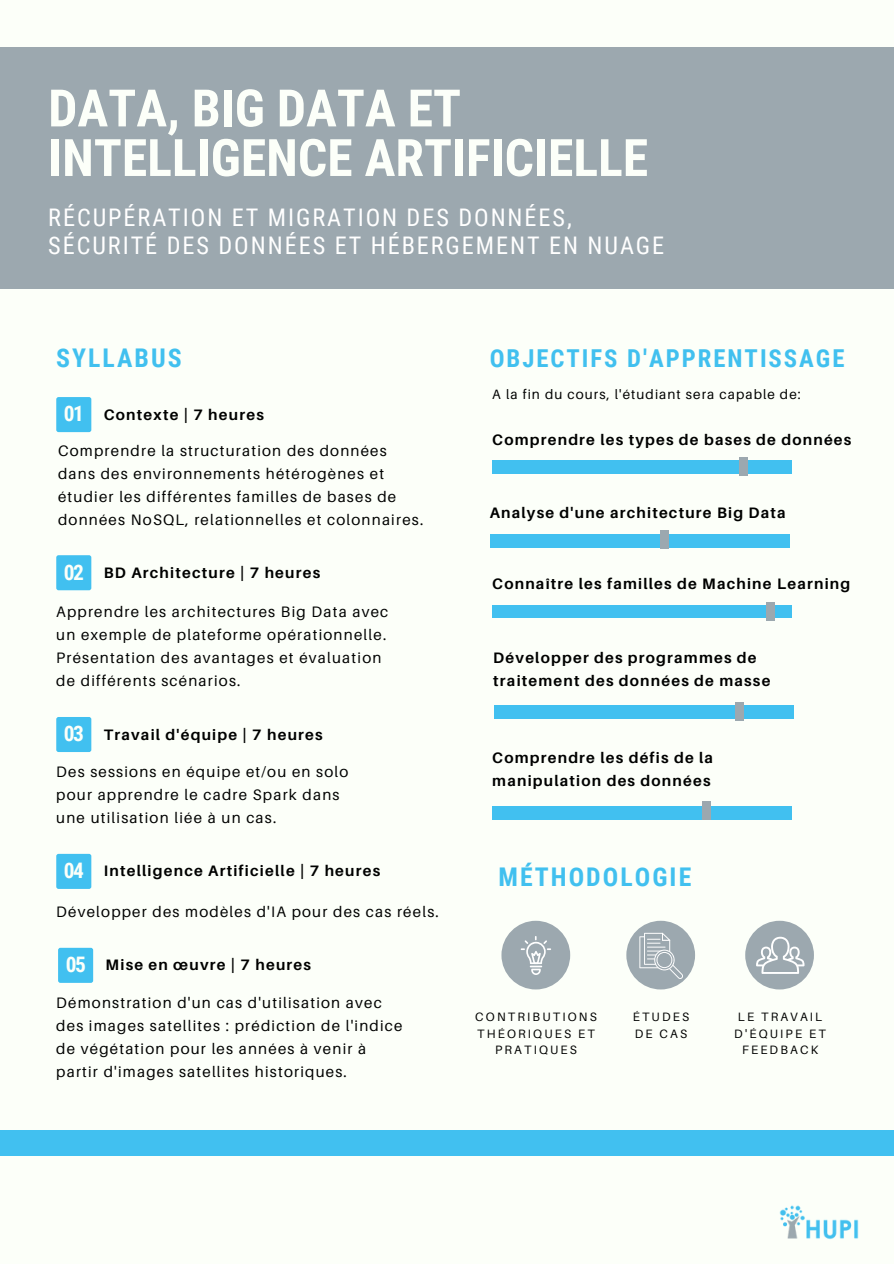
<style>
.page{position:relative;width:894px;height:1264px;background:#fff}
.page>*{position:absolute;margin:0;border:0;box-sizing:border-box;transform-origin:0 0}
.t1{font:700 51.6px/49.5px "Roboto Condensed";color:#fcfff9}
.t2{font:700 25.8px "Roboto Condensed";letter-spacing:.08em;color:#41c0ef}
.t3{font:700 24.6px "Roboto Condensed";letter-spacing:.08em;color:#41c0ef}
.t4{font:24.3px/28.2px "Roboto Condensed";letter-spacing:.08em;color:#fff}
.t5{font:700 21.45px "Roboto Condensed";letter-spacing:-.07em;color:#fcfff9}
.t6{font:15.15px/23px "Aileron";letter-spacing:.08em;color:#000}
.t7{font:700 15.15px/22.5px "Aileron";letter-spacing:.08em;color:#000}
.t8{font:13.5px "Aileron";letter-spacing:.08em;color:#000}
.t9{font:12.15px/16.5px "Aileron";letter-spacing:.18em;color:#000;text-align:center}
</style>
<div class="page">
<div style="left:0;top:0;width:893px;height:1263px;background:#fcfff9"></div>
<div style="left:0;top:1130px;width:893px;height:25px;background:#41c0f0"></div>
<div style="left:56px;top:397px;width:35px;height:35px;background:#41c0f0;border-radius:2px"></div>
<div style="left:492px;top:461px;width:300px;height:12px;background:#41c0f0"></div>
<div style="left:739px;top:458px;width:7px;height:18px;background:#9ca8af"></div>
<img style="left:779px;top:1205px;width:79px;height:35px">
<div style="left:0;top:48px;width:893px;height:241px;background:#9ca8af"></div>
<div style="left:501px;top:920px;width:69px;height:69px;background:#9ca8af;border-radius:50%"></div>
<div style="left:490px;top:535px;width:299px;height:12px;background:#41c0f0"></div>
<div style="left:492px;top:605px;width:300px;height:13px;background:#41c0f0"></div>
<div style="left:493px;top:706px;width:300px;height:12px;background:#41c0f0"></div>
<div style="left:660px;top:530px;width:8px;height:18px;background:#9ca8af"></div>
<div style="left:766px;top:602px;width:8px;height:18px;background:#9ca8af"></div>
<div style="left:735px;top:702px;width:8px;height:18px;background:#9ca8af"></div>
<div style="left:56px;top:555px;width:35px;height:35px;background:#41c0f0;border-radius:2px"></div>
<div style="left:56px;top:717px;width:35px;height:35px;background:#41c0f0;border-radius:2px"></div>
<div style="left:56px;top:853px;width:35px;height:35px;background:#41c0f0;border-radius:2px"></div>
<div style="left:58px;top:947px;width:35px;height:35px;background:#41c0f0;border-radius:2px"></div>
<svg style="left:520px;top:936px;width:31px;height:39px"></svg>
<div style="left:745px;top:920px;width:68px;height:69px;background:#9ca8af;border-radius:50%"></div>
<svg style="left:756px;top:936px;width:48px;height:37px"></svg>
<div style="left:626px;top:920px;width:69px;height:69px;background:#9ca8af;border-radius:50%"></div>
<svg style="left:639px;top:932px;width:44px;height:46px"></svg>
<div style="left:492px;top:807px;width:300px;height:12px;background:#41c0f0"></div>
<div style="left:702px;top:801px;width:8px;height:19px;background:#9ca8af"></div>
<h1 class="t1" style="left:48px;top:84px;width:601px">DATA, BIG DATA ET<br>INTELLIGENCE ARTIFICIELLE</h1>
<h3 class="t4" style="left:48px;top:204px;width:617px">RÉCUPÉRATION ET MIGRATION DES DONNÉES,<br>SÉCURITÉ DES DONNÉES ET HÉBERGEMENT EN NUAGE</h3>
<h2 class="t2" style="left:56px;top:343px;width:127px">SYLLABUS</h2>
<h3 class="t5" style="left:64px;top:401px;width:22px">01</h3>
<p class="t7" style="left:104px;top:403px;width:162px">Contexte | 7 heures</p>
<p class="t6" style="left:58px;top:438px;width:366px">Comprendre la structuration des données dans des environnements hétérogènes et étudier les différentes familles de bases de données NoSQL, relationnelles et colonnaires.</p>
<h3 class="t5" style="left:64px;top:559px;width:22px">02</h3>
<p class="t7" style="left:104px;top:561px;width:218px">BD Architecture | 7 heures</p>
<p class="t6" style="left:56px;top:600px;width:333px">Apprendre les architectures Big Data avec un exemple de plateforme opérationnelle.<br>Présentation des avantages et évaluation de différents scénarios.</p>
<h3 class="t5" style="left:64px;top:721px;width:22px">03</h3>
<p class="t7" style="left:104px;top:722px;width:220px">Travail d'équipe | 7 heures</p>
<p class="t6" style="left:56px;top:759px;width:293px">Des sessions en équipe et/ou en solo pour apprendre le cadre Spark dans une utilisation liée à un cas.</p>
<h3 class="t5" style="left:64px;top:858px;width:22px">04</h3>
<p class="t7" style="left:104px;top:859px;width:278px">Intelligence Artificielle | 7 heures</p>
<p class="t6" style="left:56px;top:899px;width:384px">Développer des modèles d'IA pour des cas réels.</p>
<h3 class="t5" style="left:66px;top:952px;width:22px">05</h3>
<p class="t7" style="left:106px;top:953px;width:207px">Mise en œuvre | 7 heures</p>
<p class="t6" style="left:56px;top:991px;width:347px">Démonstration d'un cas d'utilisation avec des images satellites : prédiction de l'indice de végétation pour les années à venir à partir d'images satellites historiques.</p>
<h3 class="t3" style="left:489px;top:344px;width:356px">OBJECTIFS D'APPRENTISSAGE</h3>
<p class="t8" style="left:492px;top:386px;width:310px">A la fin du cours, l'étudiant sera capable de:</p>
<p class="t7" style="left:492px;top:427px;width:360px">Comprendre les types de bases de données</p>
<p class="t7" style="left:489px;top:501px;width:297px">Analyse d'une architecture Big Data</p>
<p class="t7" style="left:492px;top:572px;width:359px">Connaître les familles de Machine Learning</p>
<p class="t7" style="left:493px;top:646px;width:278px">Développer des programmes de traitement des données de masse</p>
<p class="t7" style="left:492px;top:746px;width:222px">Comprendre les défis de la manipulation des données</p>
<h2 class="t2" style="left:498px;top:862px;width:194px">MÉTHODOLOGIE</h2>
<p class="t9" style="left:475px;top:1008px;width:123px">CONTRIBUTIONS<br>THÉORIQUES ET<br>PRATIQUES</p>
<p class="t9" style="left:632px;top:1008px;width:58px;text-align:left">ÉTUDES<br>DE CAS</p>
<p class="t9" style="left:734px;top:1008px;width:93px">LE TRAVAIL<br>D'ÉQUIPE ET<br>FEEDBACK</p>
</div>
